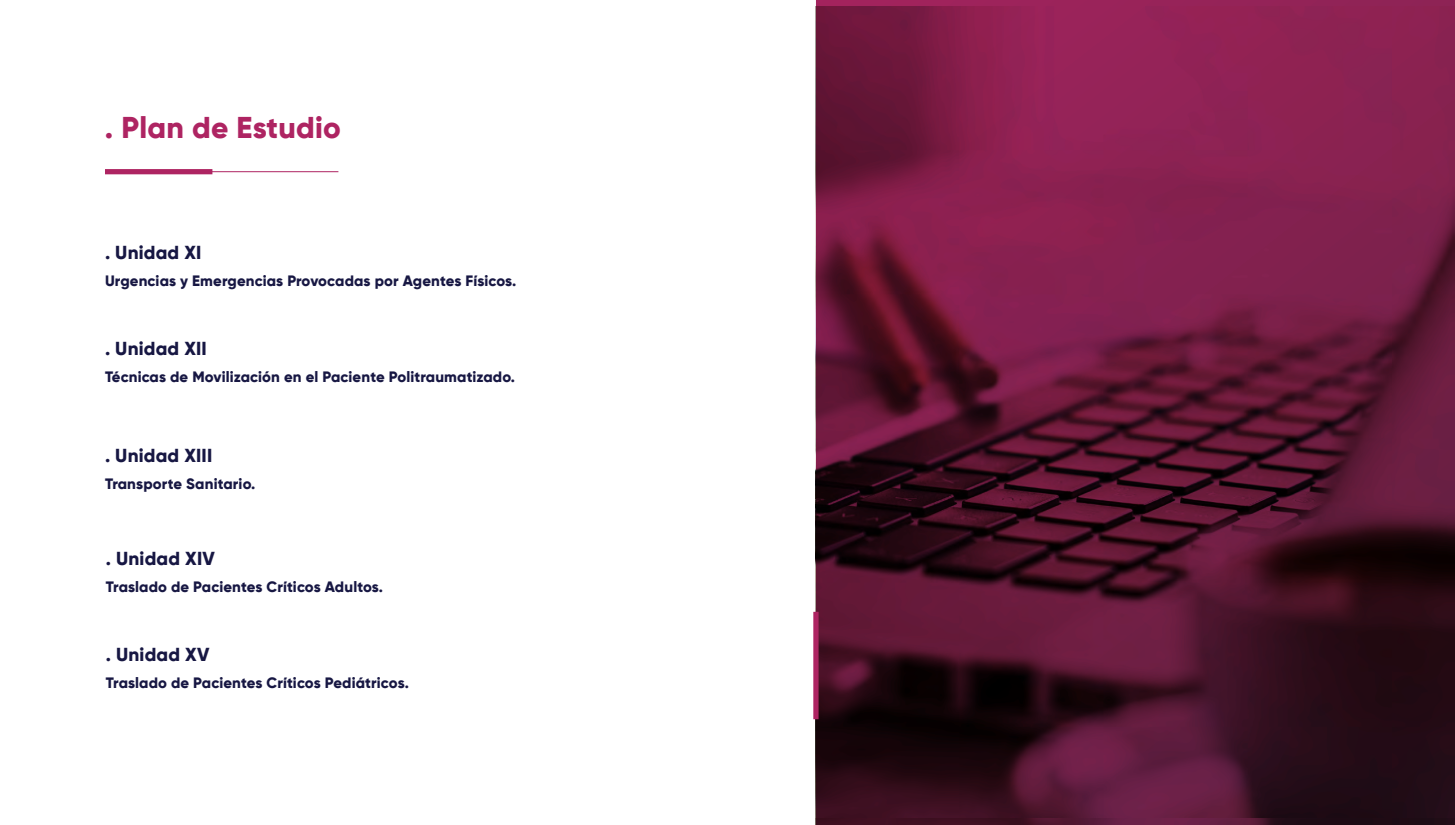
<style>
.page{position:relative;width:1455px;height:825px;background:#fff}
.page>*{position:absolute;margin:0;border:0;box-sizing:border-box;transform-origin:0 0}
.t1{font:800 30px "Gilroy";letter-spacing:.01em;color:#ae2462}
.t2{font:800 18.75px "Gilroy";letter-spacing:.01em;color:#171743}
.t3{font:800 15px "Gilroy";letter-spacing:.01em;color:#171743}
</style>
<div class="page">
<hr style="left:105px;top:171px;width:233px;height:1px;background:#ae2462">
<div style="left:105px;top:169px;width:107px;height:5px;background:#ae2462"></div>
<svg style="left:816px;top:0;width:639px;height:825px;background:#5e1735"></svg>
<div style="left:813px;top:612px;width:6px;height:107px;background:#ae2462"></div>
<h1 class="t1" style="left:105px;top:109px;width:237px">. Plan de Estudio</h1>
<p class="t2" style="left:105px;top:241px;width:98px">. Unidad XI</p>
<p class="t3" style="left:105px;top:271px;width:413px">Urgencias y Emergencias Provocadas por Agentes Físicos.</p>
<p class="t2" style="left:105px;top:337px;width:103px">. Unidad XII</p>
<p class="t3" style="left:105px;top:368px;width:412px">Técnicas de Movilización en el Paciente Politraumatizado.</p>
<p class="t2" style="left:105px;top:444px;width:109px">. Unidad XIII</p>
<p class="t3" style="left:105px;top:475px;width:152px">Transporte Sanitario.</p>
<p class="t2" style="left:106px;top:546px;width:110px">. Unidad XIV</p>
<p class="t3" style="left:106px;top:577px;width:279px">Traslado de Pacientes Críticos Adultos.</p>
<p class="t2" style="left:106px;top:643px;width:105px">. Unidad XV</p>
<p class="t3" style="left:106px;top:673px;width:305px">Traslado de Pacientes Críticos Pediátricos.</p>
</div>
